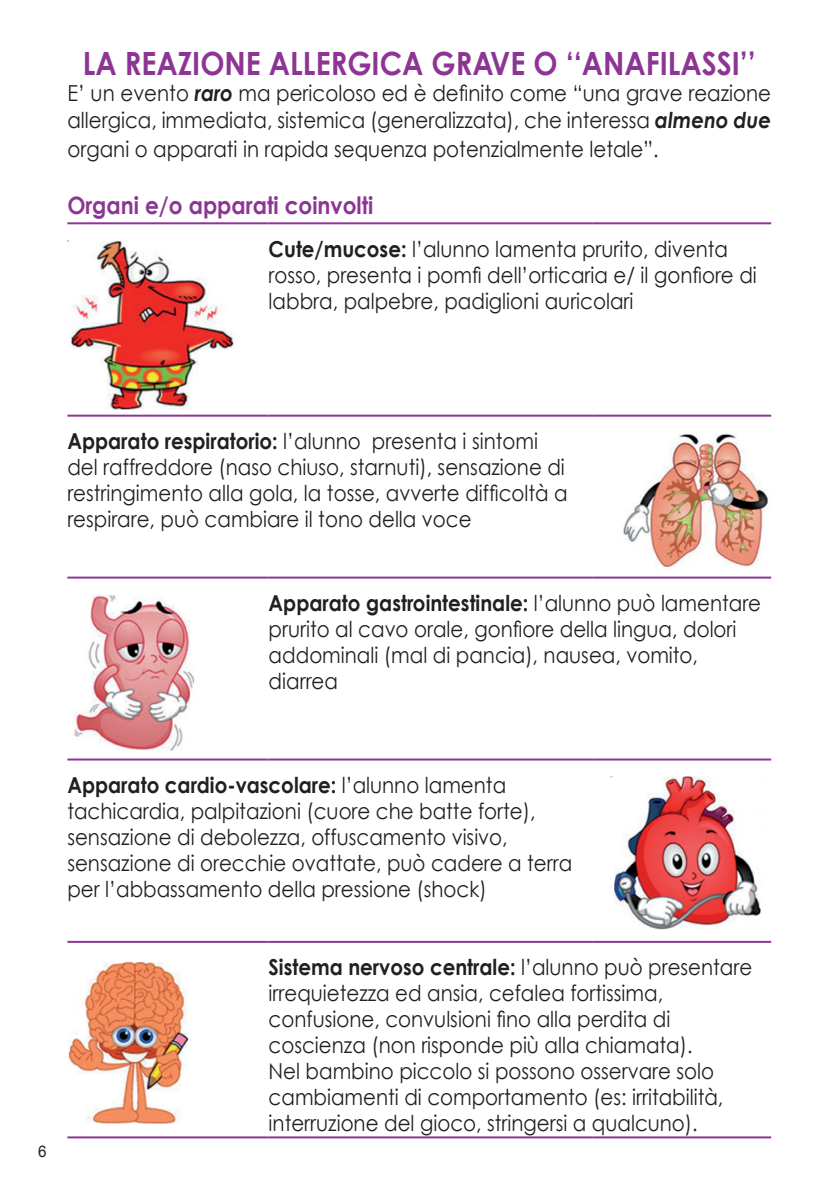
<style>
.page{position:relative;width:840px;height:1191px;background:#fff}
.page>*{position:absolute;margin:0;border:0;box-sizing:border-box;transform-origin:0 0}
.t1{font:700 32px "Century Gothic";color:#8d3594;scale:.9 1}
.t2{font:700 24px "Century Gothic";color:#8d3594;scale:.9 1}
.t3{font:22px/26px "Century Gothic";color:#231f20;scale:.9 1}
.t4{font:16px "Arial";color:#231f20;scale:.95 1}
.s1{font-weight:700;font-style:italic}
.s2{font-weight:700}
</style>
<div class="page">
<hr style="left:67px;top:222px;width:201px;height:2px;background:#8d3594">
<hr style="left:268px;top:222px;width:323px;height:2px;background:#8d3594">
<hr style="left:591px;top:222px;width:179px;height:2px;background:#8d3594">
<hr style="left:67px;top:415px;width:201px;height:2px;background:#8d3594">
<hr style="left:268px;top:415px;width:323px;height:2px;background:#8d3594">
<hr style="left:591px;top:415px;width:179px;height:2px;background:#8d3594">
<hr style="left:67px;top:576px;width:201px;height:2px;background:#8d3594">
<hr style="left:268px;top:576px;width:323px;height:2px;background:#8d3594">
<hr style="left:591px;top:576px;width:179px;height:2px;background:#8d3594">
<hr style="left:67px;top:758px;width:201px;height:2px;background:#8d3594">
<hr style="left:268px;top:758px;width:323px;height:2px;background:#8d3594">
<hr style="left:591px;top:758px;width:179px;height:2px;background:#8d3594">
<hr style="left:67px;top:941px;width:201px;height:2px;background:#8d3594">
<hr style="left:268px;top:941px;width:323px;height:2px;background:#8d3594">
<hr style="left:591px;top:941px;width:179px;height:2px;background:#8d3594">
<hr style="left:67px;top:1136px;width:201px;height:2px;background:#8d3594">
<hr style="left:268px;top:1136px;width:323px;height:2px;background:#8d3594">
<hr style="left:591px;top:1136px;width:179px;height:2px;background:#8d3594">
<img style="left:67px;top:240px;width:167px;height:170px">
<img style="left:623px;top:434px;width:145px;height:133px">
<img style="left:74px;top:595px;width:121px;height:156px">
<img style="left:610px;top:776px;width:151px;height:154px">
<img style="left:68px;top:962px;width:121px;height:162px">
<h1 class="t1" style="left:83px;top:43px;width:749px">LA REAZIONE ALLERGICA GRAVE O ‘‘ANAFILASSI’’</h1>
<p class="t3" style="left:67px;top:80px;width:783px">E’ un evento <span class="s1">raro</span> ma pericoloso ed è definito come “una grave reazione allergica, immediata, sistemica (generalizzata), che interessa <span class="s1">almeno due</span></p>
<p class="t3" style="left:67px;top:135px;width:658px">organi o apparati in rapida sequenza potenzialmente letale”.</p>
<p class="t2" style="left:67px;top:190px;width:341px">Organi e/o apparati coinvolti</p>
<p class="t3" style="left:268px;top:235px;width:543px"><span class="s2">Cute/mucose:</span> l’alunno lamenta prurito, diventa rosso, presenta i pomfi dell’orticaria e/ il gonfiore di labbra, palpebre, padiglioni auricolari</p>
<p class="t3" style="left:67px;top:428px;width:557px"><span class="s2">Apparato respiratorio:</span> l’alunno presenta i sintomi del raffreddore (naso chiuso, starnuti), sensazione di restringimento alla gola, la tosse, avverte difficoltà a respirare, può cambiare il tono della voce</p>
<p class="t3" style="left:268px;top:590px;width:548px"><span class="s2">Apparato gastrointestinale:</span> l’alunno può lamentare prurito al cavo orale, gonfiore della lingua, dolori addominali (mal di pancia), nausea, vomito, diarrea</p>
<p class="t3" style="left:67px;top:772px;width:562px"><span class="s2">Apparato cardio-vascolare:</span> l’alunno lamenta tachicardia, palpitazioni (cuore che batte forte), sensazione di debolezza, offuscamento visivo, sensazione di orecchie ovattate, può cadere a terra per l’abbassamento della pressione (shock)</p>
<p class="t4" style="left:38px;top:1141px;width:10px">6</p>
<p class="t3" style="left:268px;top:954px;width:538px"><span class="s2">Sistema nervoso centrale:</span> l’alunno può presentare irrequietezza ed ansia, cefalea fortissima, confusione, convulsioni fino alla perdita di coscienza (non risponde più alla chiamata).<br>Nel bambino piccolo si possono osservare solo cambiamenti di comportamento (es: irritabilità, interruzione del gioco, stringersi a qualcuno).</p>
</div>
